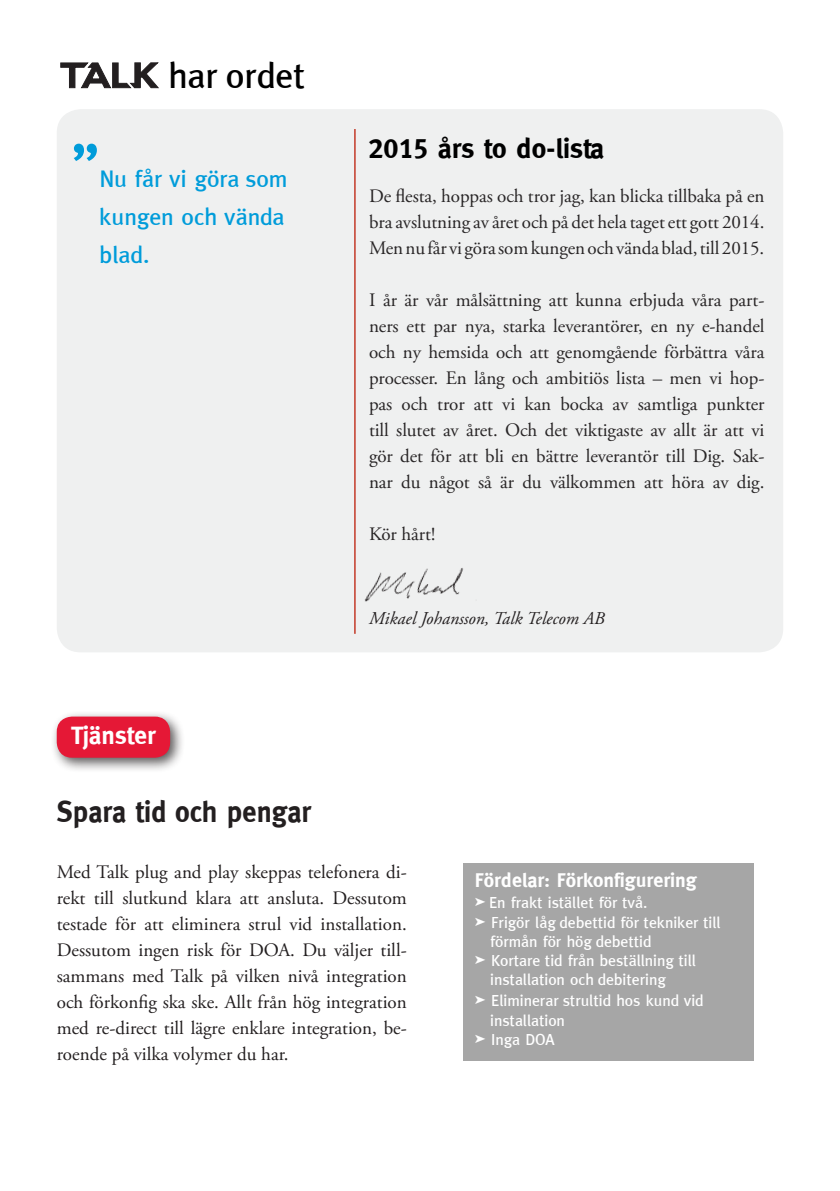
<style>
.page{position:relative;width:840px;height:1191px;background:#fff}
.page>*{position:absolute;margin:0;border:0;box-sizing:border-box;transform-origin:0 0}
.t1{font:500 62px "Meta";color:#009cda}
.t2{font:500 36px "Meta";color:#000}
.t3{font:700 30px "Meta";color:#231f20;scale:.94 1}
.t4{font:700 28px "Meta";color:#000}
.t5{font:700 25.2px "Meta";color:#fff}
.t6{font:500 24px/38px "Meta";color:#009cda}
.t7{font:700 20px "Meta";color:#fff}
.t8{font:19px/26px "Adobe Garamond Pro";letter-spacing:-.005em;color:#282526;text-align:justify}
.t9{font:19px/26px "Adobe Garamond Pro";color:#231f20;text-align:justify}
.t10{font:italic 18px "Adobe Garamond Pro";color:#231f20}
.t11{font:500 16px/19.2px "Meta";color:#fff}
.s1{font-family:"Meta Bold Caps";font-weight:400}
</style>
<div class="page">
<div style="left:57px;top:109px;width:725px;height:543px;background:#eff0f0;border-radius:24px"></div>
<hr style="left:354px;top:129px;width:1px;height:505px;background:#c02d19">
<img style="left:354px;top:535px;width:109px;height:99px">
<div style="left:50px;top:709px;width:135px;height:64px;background:#231f20;opacity:.75"></div>
<div style="left:57px;top:716px;width:113px;height:41px;background:#e51836;border-radius:15px"></div>
<div style="left:463px;top:863px;width:290px;height:197px;background:#a6a6a6"></div>
<svg style="left:61px;top:63px;width:97px;height:25px"></svg>
<p class="t1" style="left:71px;top:130px;width:30px">”</p>
<p class="t2" style="left:168px;top:54px;width:138px">har ordet</p>
<p class="t6" style="left:99px;top:160px;width:189px">Nu får vi göra som kungen och vända blad.</p>
<p class="t5" style="left:71px;top:721px;width:86px">Tjänster</p>
<p class="t3" style="left:57px;top:794px;width:272px">Spara tid och pengar</p>
<p class="t4" style="left:368px;top:132px;width:237px"><span class="s1">2015</span> års to do-lista</p>
<p class="t8" style="left:369px;top:184px;width:397px">De flesta, hoppas och tror jag, kan blicka tillbaka på en bra avslutning av året och på det hela taget ett gott 2014.<br>Men nu får vi göra som kungen och vända blad, till 2015.</p>
<p class="t8" style="left:369px;top:288px;width:397px">I år är vår målsättning att kunna erbjuda våra part&shy;ners ett par nya, starka leverantörer, en ny e-handel och ny hemsida och att genomgående förbättra våra processer. En lång och ambitiös lista – men vi hop&shy;pas och tror att vi kan bocka av samtliga punkter till slutet av året. Och det viktigaste av allt är att vi gör det för att bli en bättre leverantör till Dig. Sak&shy;nar du något så är du välkommen att höra av dig.</p>
<p class="t8" style="left:369px;top:522px;width:68px">Kör hårt!</p>
<p class="t10" style="left:369px;top:607px;width:237px">Mikael Johansson, Talk Telecom AB</p>
<p class="t9" style="left:57px;top:860px;width:351px">Med Talk plug and play skeppas telefonera di&shy;rekt till slutkund klara att ansluta. Dessutom testade för att eliminera strul vid installation.<br>Dessutom ingen risk för DOA. Du väljer till&shy;sammans med Talk på vilken nivå integration och förkonfig ska ske. Allt från hög integration med re-direct till lägre enklare integration, be&shy;roende på vilka volymer du har.</p>
<p class="t7" style="left:474px;top:868px;width:223px">Fördelar: Förkonfigurering</p>
<p class="t11" style="left:489px;top:893px;width:233px">En frakt istället för två.<br>Frigör låg debettid för tekniker till förmån för hög debettid<br>Kortare tid från beställning till installation och debitering</p>
<p class="t11" style="left:490px;top:991px;width:215px">Eliminerar strultid hos kund vid installation<br>Inga DOA</p>
</div>
